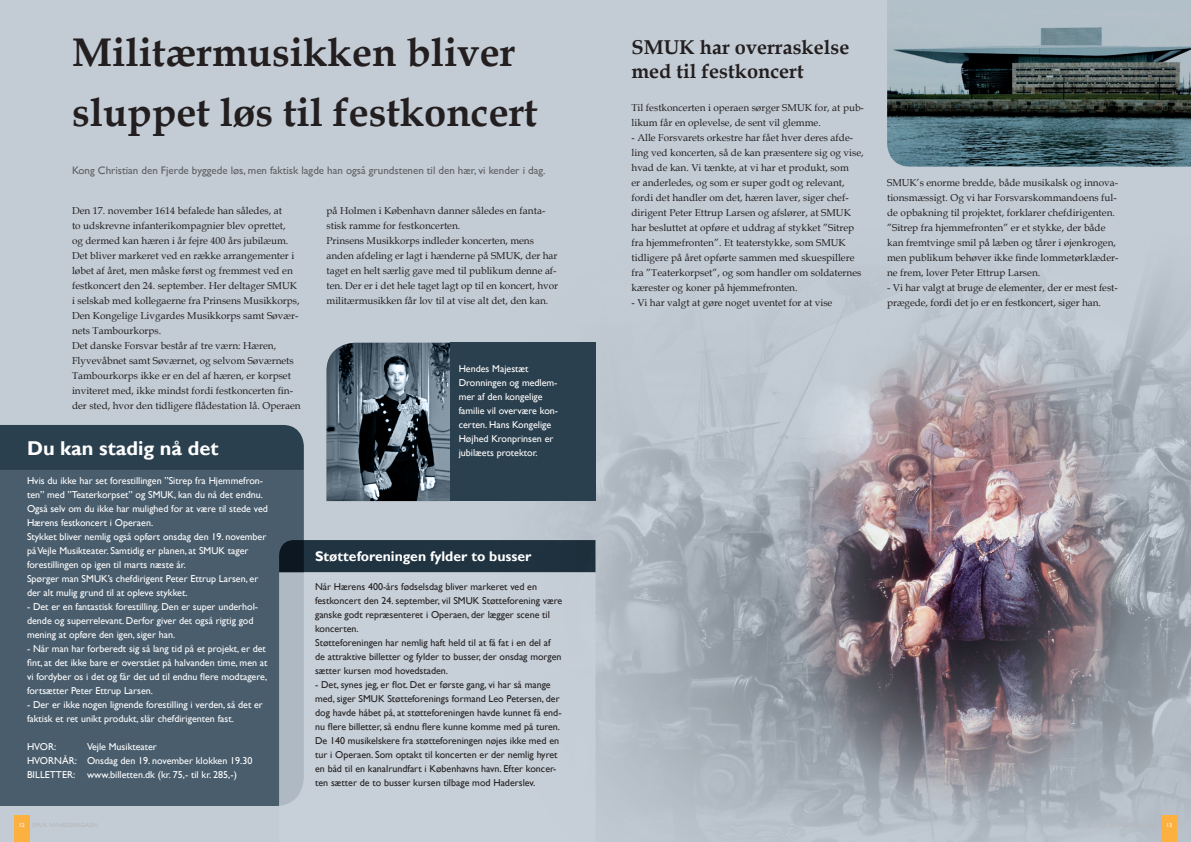
<style>
.page{position:relative;width:1191px;height:842px;background:#c3ccd5}
.page>*{position:absolute;margin:0;border:0;box-sizing:border-box;transform-origin:0 0}
.t1{font:700 40px/60px "Book Antiqua";color:#231f20}
.t2{font:700 20px/24px "Book Antiqua";color:#231f20}
.t3{font:700 20px "Gill Sans";color:#fff}
.t4{font:700 14px "Gill Sans";color:#fff}
.t5{font:11px "Gill Sans";color:#5f5f62}
.t6{font:10px/15px "Book Antiqua";color:#231f20}
.t7{font:10px/14px "Gill Sans";color:#fff}
.t8{font:10px/14px "Gill Sans";color:#231f20}
</style>
<div class="page">
<img style="left:562px;top:281px;width:629px;height:561px">
<img style="left:756px;top:312px;width:424px;height:530px">
<div style="left:0;top:425px;width:304px;height:45px;background:#2b404e"></div>
<div style="left:0;top:470px;width:304px;height:336px;background:#495d6d"></div>
<svg style="left:279px;top:540px;width:316px;height:32px;background:#1e303e"></svg>
<svg style="left:279px;top:572px;width:316px;height:270px"></svg>
<img style="left:326px;top:343px;width:124px;height:158px">
<div style="left:450px;top:342px;width:145px;height:159px;background:#2b404e"></div>
<svg style="left:887px;top:0;width:304px;height:167px;background:#adbcc5"></svg>
<img style="left:887px;top:11px;width:304px;height:155px">
<div style="left:14px;top:815px;width:15px;height:27px;background:#fbb03f"></div>
<div style="left:1161px;top:815px;width:15px;height:27px;background:#fbb03f"></div>
<h1 class="t1" style="left:72px;top:22px;width:467px">Militærmusikken bliver sluppet løs til festkoncert</h1>
<p class="t5" style="left:72px;top:164px;width:475px">Kong Christian den Fjerde byggede løs, men faktisk lagde han også grundstenen til den hær, vi kender i dag.</p>
<p class="t6" style="left:72px;top:203px;width:230px">Den 17. november 1614 befalede han således, at<br>to udskrevne infanterikompagnier blev oprettet,<br>og dermed kan hæren i år fejre 400 års jubilæum.<br>Det bliver markeret ved en række arrangementer i løbet af året, men måske først og fremmest ved en festkoncert den 24. september. Her deltager SMUK i selskab med kollegaerne fra Prinsens Musikkorps, Den Kongelige Livgardes Musikkorps samt Søvær&shy;nets Tambourkorps.<br>Det danske Forsvar består af tre værn: Hæren, Flyvevåbnet samt Søværnet, og selvom Søværnets Tambourkorps ikke er en del af hæren, er korpset inviteret med, ikke mindst fordi festkoncerten fin&shy;der sted, hvor den tidligere flådestation lå. Operaen</p>
<h2 class="t3" style="left:27px;top:436px;width:193px">Du kan stadig nå det</h2>
<p class="t7" style="left:27px;top:474px;width:242px">Hvis du ikke har set forestillingen ”Sitrep fra Hjemmefron&shy;ten” med ”Teaterkorpset” og SMUK, kan du nå det endnu.<br>Også selv om du ikke har mulighed for at være til stede ved Hærens festkoncert i Operaen.<br>Stykket bliver nemlig også opført onsdag den 19. november på Vejle Musikteater. Samtidig er planen, at SMUK tager forestillingen op igen til marts næste år.<br>Spørger man SMUK’s chefdirigent Peter Ettrup Larsen, er der alt mulig grund til at opleve stykket.</p>
<p class="t7" style="left:27px;top:600px;width:233px">- Det er en fantastisk forestilling. Den er super underhol&shy;dende og superrelevant. Derfor giver det også rigtig god mening at opføre den igen, siger han.</p>
<p class="t7" style="left:27px;top:642px;width:242px">- Når man har forberedt sig så lang tid på et projekt, er det fint, at det ikke bare er overstået på halvanden time, men at vi fordyber os i det og får det ud til endnu flere modtagere, fortsætter Peter Ettrup Larsen.</p>
<p class="t7" style="left:27px;top:698px;width:237px">- Der er ikke nogen lignende forestilling i verden, så det er faktisk et ret unikt produkt, slår chefdirigenten fast.</p>
<p class="t7" style="left:27px;top:740px;width:31px">HVOR:</p>
<p class="t7" style="left:27px;top:740px;width:227px;text-indent:60px">Vejle Musikteater<br>HVORNÅR: Onsdag den 19. november klokken 19.30<br>BILLETTER: www.billetten.dk (kr. 75,- til kr. 285,-)</p>
<p class="t6" style="left:326px;top:203px;width:233px">på Holmen i København danner således en fanta&shy;stisk ramme for festkoncerten.<br>Prinsens Musikkorps indleder koncerten, mens anden afdeling er lagt i hænderne på SMUK, der har taget en helt særlig gave med til publikum denne af&shy;ten. Der er i det hele taget lagt op til en koncert, hvor militærmusikken får lov til at vise alt det, den kan.</p>
<p class="t7" style="left:459px;top:361px;width:101px">Hendes Majestæt<br>Dronningen og medlem&shy;mer af den kongelige familie vil overvære kon&shy;certen. Hans Kongelige<br>Højhed Kronprinsen er jubilæets protektor.</p>
<h3 class="t4" style="left:315px;top:548px;width:218px">Støtteforeningen fylder to busser</h3>
<p class="t8" style="left:315px;top:580px;width:249px">Når Hærens 400-års fødselsdag bliver markeret ved en festkoncert den 24. september, vil SMUK Støtteforening være ganske godt repræsenteret i Operaen, der lægger scene til koncerten.<br>Støtteforeningen har nemlig haft held til at få fat i en del af de attraktive billetter og fylder to busser, der onsdag morgen sætter kursen mod hovedstaden.</p>
<p class="t8" style="left:315px;top:678px;width:248px">- Det, synes jeg, er flot. Det er første gang, vi har så mange med, siger SMUK Støtteforenings formand Leo Petersen, der dog havde håbet på, at støtteforeningen havde kunnet få end&shy;nu flere billetter, så endnu flere kunne komme med på turen.<br>De 140 musikelskere fra støtteforeningen nøjes ikke med en tur i Operaen. Som optakt til koncerten er der nemlig hyret en båd til en kanalrundfart i Københavns havn. Efter koncer&shy;ten sætter de to busser kursen tilbage mod Haderslev.</p>
<h2 class="t2" style="left:631px;top:35px;width:219px">SMUK har overraskelse med til festkoncert</h2>
<p class="t6" style="left:631px;top:100px;width:234px">Til festkoncerten i operaen sørger SMUK for, at pub&shy;likum får en oplevelse, de sent vil glemme.</p>
<p class="t6" style="left:631px;top:130px;width:234px">- Alle Forsvarets orkestre har fået hver deres afde&shy;ling ved koncerten, så de kan præsentere sig og vise, hvad de kan. Vi tænkte, at vi har et produkt, som<br>er anderledes, og som er super godt og relevant, fordi det handler om det, hæren laver, siger chef&shy;dirigent Peter Ettrup Larsen og afslører, at SMUK har besluttet at opføre et uddrag af stykket ”Sitrep fra hjemmefronten”. Et teaterstykke, som SMUK tidligere på året opførte sammen med skuespillere fra ”Teaterkorpset”, og som handler om soldaternes kærester og koner på hjemmefronten.</p>
<p class="t6" style="left:631px;top:295px;width:202px">- Vi har valgt at gøre noget uventet for at vise</p>
<p class="t6" style="left:887px;top:175px;width:233px">SMUK’s enorme bredde, både musikalsk og innova&shy;tionsmæssigt. Og vi har Forsvarskommandoens ful&shy;de opbakning til projektet, forklarer chefdirigenten. ”Sitrep fra hjemmefronten” er et stykke, der både kan fremtvinge smil på læben og tårer i øjenkrogen, men publikum behøver ikke finde lommetørklæder&shy;ne frem, lover Peter Ettrup Larsen.</p>
<p class="t6" style="left:887px;top:280px;width:232px">- Vi har valgt at bruge de elementer, der er mest fest&shy;prægede, fordi det jo er en festkoncert, siger han.</p>
</div>
